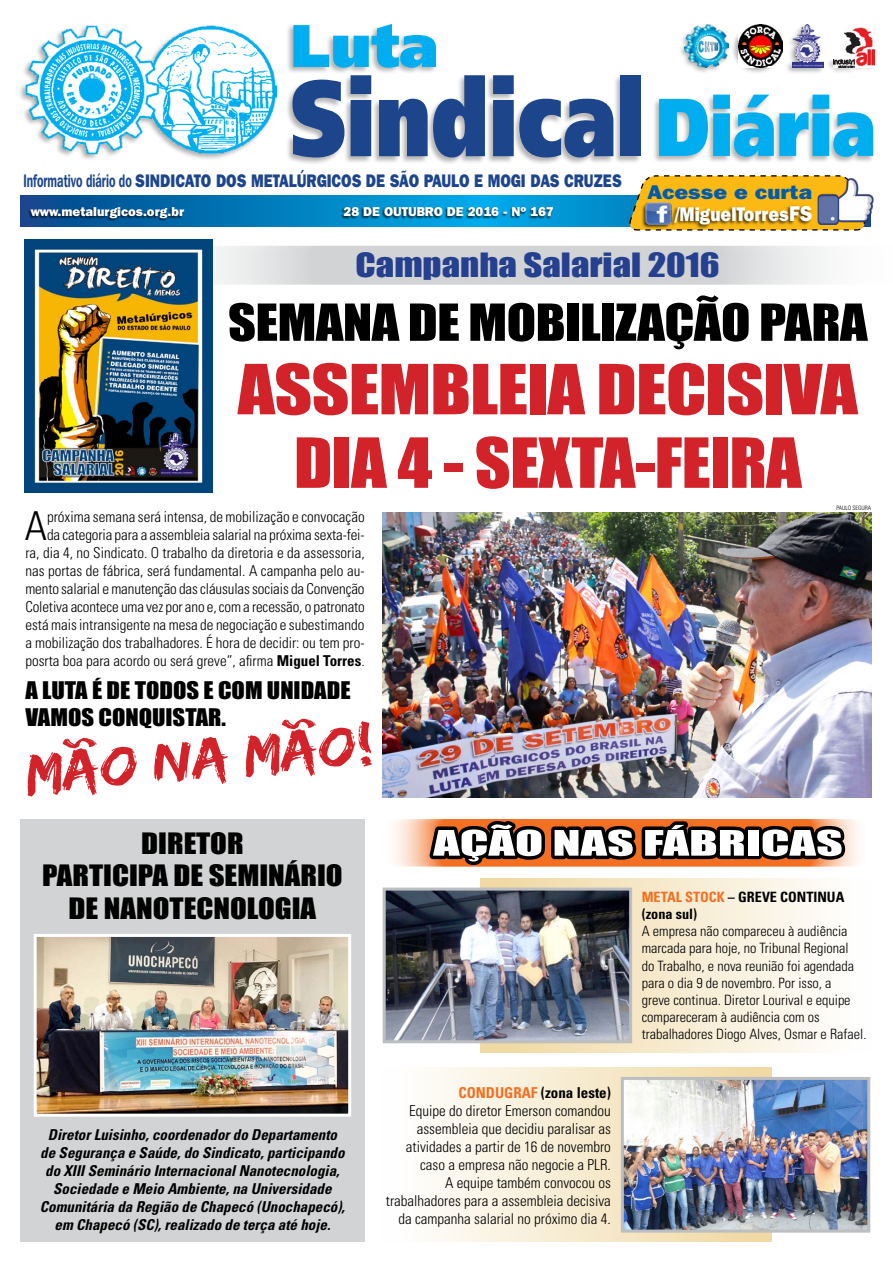
<style>
.page{position:relative;width:893px;height:1263px;background:#fff}
.page>*{position:absolute;margin:0;border:0;box-sizing:border-box;transform-origin:0 0}
.t1{font:900 107.85px "Frutiger";color:#1d458c;scale:.76 1}
.t2{font:63.75px/73.5px "Impact";letter-spacing:-.01em;color:#d2232a;text-align:center;scale:1.15 1}
.t3{font:900 60px "Frutiger";color:#00aeef}
.t4{font:47.1px "Impact";letter-spacing:-.01em;color:#000;scale:1.15 1}
.t5{font:300 condensed 39.9px "Univers";color:#000}
.t6{font:32.4px "Impact";color:#fff;scale:1.6 1}
.t7{font:30.75px "Impact";color:#25408f;scale:1.19 1}
.t8{font:27px/32.4px "Impact";color:#000;text-align:center;scale:1.14 1}
.t9{font:22.35px/26.7px "Impact";color:#000;scale:1.1 1}
.t10{font:800 19.8px/22px "Franklin Gothic IT Cby BT";color:#fff;text-align:right;scale:.88 1}
.t11{font:800 18px "Franklin Gothic IT Cby BT";color:#1d458c;scale:.81 1}
.t12{font:300 condensed 15px/18px "Univers";color:#000;text-align:right}
.t13{font:italic 700 condensed 15px/18px "Univers";color:#000;text-align:center}
.t14{font:300 condensed 14.25px/17.1px "Univers";color:#000}
.t15{font:700 condensed 14.25px/17.1px "Univers";color:#000}
.t16{font:800 12.75px "Franklin Gothic IT Cby BT";color:#fff}
.t17{font:300 condensed 6px "Univers";color:#000}
.s1{font-size:81.75px;color:#00aeef}
.s2{font-weight:600}
.s3{color:#005baa}
.s4{font-size:21.3px}
.s5{font-weight:700}
.s6{color:#f36f21}
.s7{font-weight:700;color:#f36f21}
</style>
<div class="page">
<div style="left:480px;top:878px;width:391px;height:174px;background:linear-gradient(to right,#efd79e,#fff)"></div>
<div style="left:382px;top:1067px;width:390px;height:174px;background:linear-gradient(to right,#fff,#efd79f)"></div>
<svg style="left:20px;top:195px;width:851px;height:31px;background:#0181c0"></svg>
<div style="left:286px;top:22px;width:152px;height:53px;background:#000;opacity:.3"></div>
<div style="left:285px;top:74px;width:357px;height:91px;background:#000;opacity:.3"></div>
<div style="left:652px;top:94px;width:223px;height:70px;background:#000;opacity:.3"></div>
<div style="left:731px;top:23px;width:53px;height:52px;background:#000;opacity:.3"></div>
<img style="left:739px;top:24px;width:43px;height:43px">
<div style="left:678px;top:23px;width:53px;height:52px;background:#000;opacity:.3"></div>
<img style="left:685px;top:24px;width:44px;height:43px">
<div style="left:825px;top:26px;width:50px;height:49px;background:#000;opacity:.3"></div>
<img style="left:833px;top:26px;width:41px;height:41px">
<div style="left:785px;top:23px;width:40px;height:52px;background:#000;opacity:.3"></div>
<img style="left:792px;top:24px;width:31px;height:43px">
<div style="left:18px;top:24px;width:260px;height:137px;background:#000;opacity:.3"></div>
<img style="left:24px;top:24px;width:253px;height:133px">
<div style="left:28px;top:206px;width:156px;height:15px;background:#000;opacity:.75"></div>
<div style="left:341px;top:206px;width:212px;height:13px;background:#000;opacity:.75"></div>
<svg style="left:627px;top:175px;width:240px;height:56px;background:#e9b530"></svg>
<div style="left:669px;top:204px;width:143px;height:25px;background:#000;opacity:.75"></div>
<div style="left:641px;top:202px;width:31px;height:27px;background:#000;opacity:.75"></div>
<img style="left:646px;top:203px;width:25px;height:21px">
<img style="left:817px;top:177px;width:57px;height:48px">
<svg style="left:212px;top:246px;width:611px;height:39px;background:#d7d9da"></svg>
<img style="left:383px;top:512px;width:488px;height:285px">
<svg style="left:28px;top:719px;width:344px;height:77px"></svg>
<img style="left:24px;top:239px;width:188px;height:254px">
<div style="left:20px;top:819px;width:345px;height:423px;background:#d1d3d4"></div>
<img style="left:38px;top:938px;width:309px;height:175px">
<div style="left:34px;top:934px;width:317px;height:183px;border:3px solid #fff"></div>
<svg style="left:382px;top:819px;width:489px;height:48px"></svg>
<svg style="left:424px;top:795px;width:427px;height:72px"></svg>
<img style="left:387px;top:891px;width:241px;height:148px">
<div style="left:383px;top:887px;width:249px;height:156px;border:3px solid #bcbec0"></div>
<img style="left:625px;top:1081px;width:241px;height:147px">
<div style="left:621px;top:1077px;width:249px;height:155px;border:3px solid #bcbec0"></div>
<h3 class="t3" style="left:290px;top:9px;width:149px">Luta</h3>
<h1 class="t1" style="left:290px;top:53px;width:771px">Sindical <span class="s1">Diária</span></h1>
<p class="t11" style="left:23px;top:169px;width:740px"><span class="s2">Informativo diário do</span> SINDICATO DOS METALÚRGICOS DE SÃO PAULO E MOGI DAS CRUZES</p>
<p class="t16" style="left:31px;top:203px;width:155px">www.metalurgicos.org.br</p>
<p class="t16" style="left:344px;top:203px;width:212px">28 DE OUTUBRO DE 2016 - Nº 167</p>
<h3 class="t10" style="left:648px;top:180px;width:188px"><span class="s3">Acesse e curta </span>/MiguelTorres<span class="s4">FS</span></h3>
<h3 class="t7" style="left:356px;top:241px;width:307px">Campanha Salarial 2016</h3>
<h3 class="t4" style="left:228px;top:286px;width:558px">SEMANA DE MOBILIZAÇÃO PARA</h3>
<h2 class="t2" style="left:238px;top:351px;width:541px">ASSEMBLEIA DECISIVA<br>DIA 4 - SEXTA-FEIRA</h2>
<p class="t12" style="left:25px;top:508px;width:341px">próxima semana será intensa, de mobilização e convocação<br>da categoria para a assembleia salarial na próxima sexta-fei-<br>ra, dia 4, no Sindicato. O trabalho da diretoria e da assessoria, nas portas de fábrica, será fundamental. A campanha pelo au&shy;mento salarial e manutenção das cláusulas sociais da Convenção Coletiva acontece uma vez por ano e, com a recessão, o patronato está mais intransigente na mesa de negociação e subestimando a mobilização dos trabalhadores. É hora de decidir: ou tem pro&shy;posrta boa para acordo ou será greve”, afirma <span class="s5">Miguel Torres</span>.</p>
<h3 class="t9" style="left:25px;top:676px;width:297px">A LUTA É DE TODOS E COM UNIDADE<br>VAMOS CONQUISTAR.</h3>
<h3 class="t5" style="left:25px;top:502px;width:24px">A</h3>
<p class="t17" style="left:836px;top:505px;width:36px">PAULO SEGURA</p>
<h3 class="t8" style="left:42px;top:826px;width:265px">DIRETOR<br>PARTICIPA DE SEMINÁRIO<br>DE NANOTECNOLOGIA</h3>
<p class="t13" style="left:40px;top:1126px;width:307px">Diretor Luisinho, coordenador do Departamento de Segurança e Saúde, do Sindicato, participando do XIII Seminário Internacional Nanotecnologia, Sociedade e Meio Ambiente, na Universidade Comunitária da Região de Chapecó (Unochapecó), em Chapecó (SC), realizado de terça até hoje.</p>
<h3 class="t6" style="left:433px;top:818px;width:257px">AÇÃO NAS FÁBRICAS</h3>
<p class="t15" style="left:642px;top:888px;width:204px"><span class="s6">METAL STOCK</span> – GREVE CONTINUA (zona sul)</p>
<p class="t14" style="left:642px;top:922px;width:226px">A empresa não compareceu à audiência marcada para hoje, no Tribunal Regional<br>do Trabalho, e nova reunião foi agendada para o dia 9 de novembro. Por isso, a<br>greve continua. Diretor Lourival e equipe compareceram à audiência com os trabalhadores Diogo Alves, Osmar e Rafael.</p>
<p class="t12" style="left:386px;top:1083px;width:226px"><span class="s7">CONDUGRAF</span> <span class="s5">(zona leste)<br></span>Equipe do diretor Emerson comandou assembleia que decidiu paralisar as atividades a partir de 16 de novembro caso a empresa não negocie a PLR.<br>A equipe também convocou os trabalhadores para a assembleia decisiva da campanha salarial no próximo dia 4.</p>
</div>
